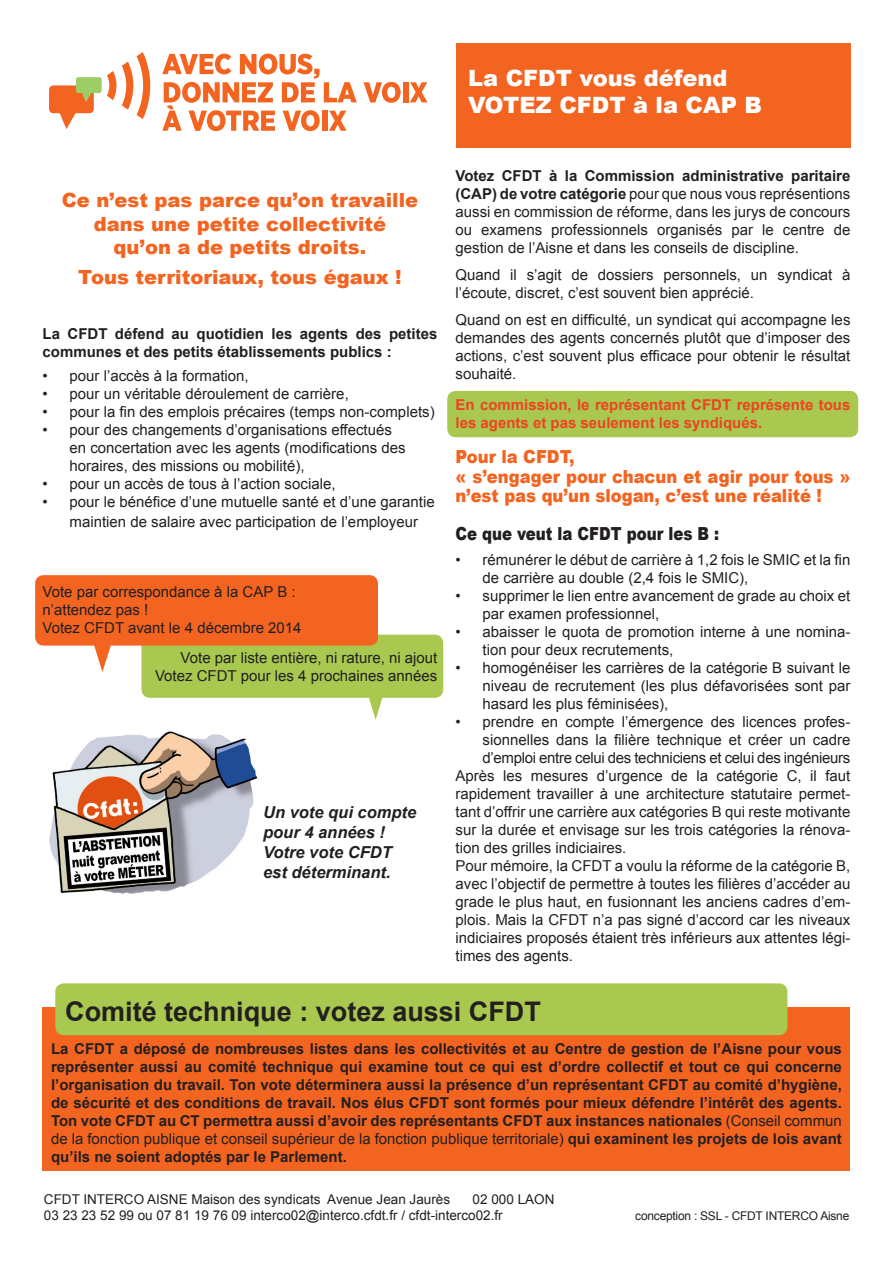
<style>
.page{position:relative;width:893px;height:1263px;background:#fff}
.page>*{position:absolute;margin:0;border:0;box-sizing:border-box;transform-origin:0 0}
.t1{font:700 27px "Arial";color:#231f20}
.Style_de_paragraphe{font:900 22.5px "Arial";color:#fff}
.Style_de_paragraphe-2{font:900 19.5px/23.4px "Arial";color:#f36421;text-align:center}
.Style_de_paragraphe-3{font:900 18px/19.5px "Arial";color:#f36421;scale:.91 1}
.Style_de_paragraphe-4{font:900 18px "Arial";color:#231f20;scale:.83 1}
.Style_de_paragraphe-5{font:italic 700 16.5px "Arial";color:#231f20}
.Style_de_paragraphe-6{font:15px/18px "Arial";color:#231f20}
.Style_de_paragraphe-7{font:700 15px/18px "Arial";color:#231f20;text-align:justify}
.Style_de_paragraphe-8{font:700 15px/18px "Arial";color:#ef4222}
.Style_de_paragraphe-9{font:13.5px "Arial";color:#231f20}
.Style_de_paragraphe-10{font:12px "Arial";letter-spacing:-.02em;color:#231f20}
.s1{font-weight:700}
.s2{font-weight:400}
</style>
<div class="page">
<div style="left:447px;top:391px;width:411px;height:46px;background:#a9c84f;border-radius:9px"></div>
<div style="left:456px;top:43px;width:395px;height:105px;background:#f36421"></div>
<div style="left:141px;top:635px;width:302px;height:63px;background:#a9c84f;border-radius:9px"></div>
<svg style="left:367px;top:697px;width:17px;height:23px"></svg>
<div style="left:35px;top:575px;width:343px;height:71px;background:#f36421;border-radius:9px"></div>
<svg style="left:93px;top:645px;width:19px;height:27px"></svg>
<img style="left:49px;top:731px;width:209px;height:163px">
<svg style="left:364px;top:82px;width:37px;height:21px"></svg>
<div style="left:403px;top:82px;width:5px;height:20px;background:#f36421"></div>
<svg style="left:410px;top:82px;width:18px;height:20px"></svg>
<svg style="left:162px;top:54px;width:195px;height:77px"></svg>
<svg style="left:122px;top:52px;width:28px;height:67px"></svg>
<svg style="left:49px;top:71px;width:67px;height:58px"></svg>
<div style="left:43px;top:1007px;width:807px;height:163px;background:#f36421"></div>
<div style="left:55px;top:983px;width:732px;height:52px;background:#a9c84f;border-radius:9px"></div>
<p class="Style_de_paragraphe" style="left:468px;top:61px;width:261px">La CFDT vous défend</p>
<p class="Style_de_paragraphe" style="left:468px;top:88px;width:295px">VOTEZ CFDT à la CAP B</p>
<p class="Style_de_paragraphe-2" style="left:62px;top:188px;width:358px">Ce n’est pas parce qu’on travaille dans une petite collectivité</p>
<p class="Style_de_paragraphe-2" style="left:114px;top:235px;width:254px">qu’on a de petits droits.</p>
<p class="Style_de_paragraphe-2" style="left:78px;top:264px;width:325px">Tous territoriaux, tous égaux !</p>
<p class="Style_de_paragraphe-7" style="left:43px;top:326px;width:396px">La CFDT défend au quotidien les agents des petites communes et des petits établissements publics :</p>
<p class="Style_de_paragraphe-6" style="left:43px;top:367px;width:208px">• pour l’accès à la formation,</p>
<p class="Style_de_paragraphe-6" style="left:43px;top:385px;width:308px">• pour un véritable déroulement de carrière,</p>
<p class="Style_de_paragraphe-6" style="left:43px;top:403px;width:394px">• pour la fin des emplois précaires (temps non-complets)</p>
<p class="Style_de_paragraphe-6" style="left:70px;top:421px;width:337px;text-indent:-27px">• pour des changements d’organisations effectués en concertation avec les agents (modifications des horaires, des missions ou mobilité),</p>
<p class="Style_de_paragraphe-6" style="left:43px;top:475px;width:294px">• pour un accès de tous à l’action sociale,</p>
<p class="Style_de_paragraphe-6" style="left:70px;top:492px;width:367px;line-height:19.8px;text-indent:-27px">• pour le bénéfice d’une mutuelle santé et d’une garantie maintien de salaire avec participation de l’employeur</p>
<p class="Style_de_paragraphe-6" style="left:43px;top:583px;width:255px">Vote par correspondance à la CAP B :</p>
<p class="Style_de_paragraphe-6" style="left:43px;top:601px;width:107px">n’attendez pas !</p>
<p class="Style_de_paragraphe-6" style="left:43px;top:619px;width:261px">Votez CFDT avant le 4 décembre 2014</p>
<p class="Style_de_paragraphe-6" style="left:181px;top:649px;width:258px">Vote par liste entière, ni rature, ni ajout</p>
<p class="Style_de_paragraphe-6" style="left:155px;top:667px;width:284px">Votez CFDT pour les 4 prochaines années</p>
<p class="Style_de_paragraphe-5" style="left:263px;top:801px;width:155px">Un vote qui compte</p>
<p class="Style_de_paragraphe-5" style="left:263px;top:821px;width:123px">pour 4 années !</p>
<p class="Style_de_paragraphe-5" style="left:263px;top:841px;width:130px">Votre vote CFDT</p>
<p class="Style_de_paragraphe-5" style="left:263px;top:861px;width:129px">est déterminant.</p>
<p class="Style_de_paragraphe-6" style="left:455px;top:167px;width:396px;text-align:justify"><span class="s1">Votez CFDT à la Commission administrative paritaire (CAP) de votre catégorie</span> pour que nous vous représentions aussi en commission de réforme, dans les jurys de concours ou examens professionnels organisés par le centre de gestion de l’Aisne et dans les conseils de discipline.</p>
<p class="Style_de_paragraphe-6" style="left:455px;top:266px;width:396px">Quand il s’agit de dossiers personnels, un syndicat à l’écoute, discret, c’est souvent bien apprécié.</p>
<p class="Style_de_paragraphe-6" style="left:455px;top:311px;width:396px;text-align:justify">Quand on est en difficulté, un syndicat qui accompagne les demandes des agents concernés plutôt que d’imposer des actions, c’est souvent plus efficace pour obtenir le résultat souhaité.</p>
<p class="Style_de_paragraphe-8" style="left:455px;top:396px;width:396px">En commission, le représentant CFDT représente tous les agents et pas seulement les syndiqués.</p>
<p class="Style_de_paragraphe-3" style="left:455px;top:447px;width:132px">Pour la CFDT,</p>
<p class="Style_de_paragraphe-3" style="left:455px;top:466px;width:436px">« s’engager pour chacun et agir pour tous » n’est pas qu’un slogan, c’est une réalité !</p>
<p class="Style_de_paragraphe-4" style="left:455px;top:521px;width:319px">Ce que veut la CFDT pour les B :</p>
<p class="Style_de_paragraphe-6" style="left:482px;top:551px;width:369px;text-indent:-27px">• rémunérer le début de carrière à 1,2 fois le SMIC et la fin de carrière au double (2,4 fois le SMIC),</p>
<p class="Style_de_paragraphe-6" style="left:482px;top:587px;width:369px;text-indent:-27px">• supprimer le lien entre avancement de grade au choix et par examen professionnel,</p>
<p class="Style_de_paragraphe-6" style="left:482px;top:623px;width:369px;text-indent:-27px">• abaisser le quota de promotion interne à une nomina&shy;tion pour deux recrutements,</p>
<p class="Style_de_paragraphe-6" style="left:482px;top:659px;width:369px;text-align:justify;text-indent:-27px">• homogénéiser les carrières de la catégorie B suivant le niveau de recrutement (les plus défavorisées sont par hasard les plus féminisées),</p>
<p class="Style_de_paragraphe-6" style="left:482px;top:713px;width:369px;text-align:justify;text-indent:-27px">• prendre en compte l’émergence des licences profes&shy;sionnelles dans la filière technique et créer un cadre d’emploi entre celui des techniciens et celui des ingénieurs</p>
<p class="Style_de_paragraphe-6" style="left:455px;top:767px;width:396px;text-align:justify">Après les mesures d’urgence de la catégorie C, il faut rapidement travailler à une architecture statutaire permet&shy;tant d’offrir une carrière aux catégories B qui reste motivante sur la durée et envisage sur les trois catégories la rénova&shy;tion des grilles indiciaires.</p>
<p class="Style_de_paragraphe-6" style="left:455px;top:857px;width:396px;text-align:justify">Pour mémoire, la CFDT a voulu la réforme de la catégorie B, avec l’objectif de permettre à toutes les filières d’accéder au grade le plus haut, en fusionnant les anciens cadres d’em&shy;plois. Mais la CFDT n’a pas signé d’accord car les niveaux indiciaires proposés étaient très inférieurs aux attentes légi&shy;times des agents.</p>
<p class="t1" style="left:65px;top:994px;width:477px">Comité technique : votez aussi CFDT</p>
<p class="Style_de_paragraphe-7" style="left:51px;top:1040px;width:792px">La CFDT a déposé de nombreuses listes dans les collectivités et au Centre de gestion de l’Aisne pour vous représenter aussi au comité technique qui examine tout ce qui est d’ordre collectif et tout ce qui concerne l’organisation du travail. Ton vote déterminera aussi la présence d’un représentant CFDT au comité d’hygiène, de sécurité et des conditions de travail. Nos élus CFDT sont formés pour mieux défendre l’intérêt des agents.</p>
<p class="Style_de_paragraphe-7" style="left:51px;top:1112px;width:792px">Ton vote CFDT au CT permettra aussi d’avoir des représentants CFDT aux instances nationales <span class="s2">(Conseil commun de la fonction publique et conseil supérieur de la fonction publique territoriale)</span> qui examinent les projets de lois avant qu’ils ne soient adoptés par le Parlement.</p>
<p class="Style_de_paragraphe-9" style="left:44px;top:1190px;width:408px">CFDT INTERCO AISNE Maison des syndicats Avenue Jean Jaurès</p>
<p class="Style_de_paragraphe-9" style="left:473px;top:1190px;width:83px">02 000 LAON</p>
<p class="Style_de_paragraphe-9" style="left:44px;top:1206px;width:460px">03 23 23 52 99 ou 07 81 19 76 09 interco02@interco.cfdt.fr / cfdt-interco02.fr</p>
<p class="Style_de_paragraphe-10" style="left:635px;top:1208px;width:216px">conception : SSL - CFDT INTERCO Aisne</p>
</div>
